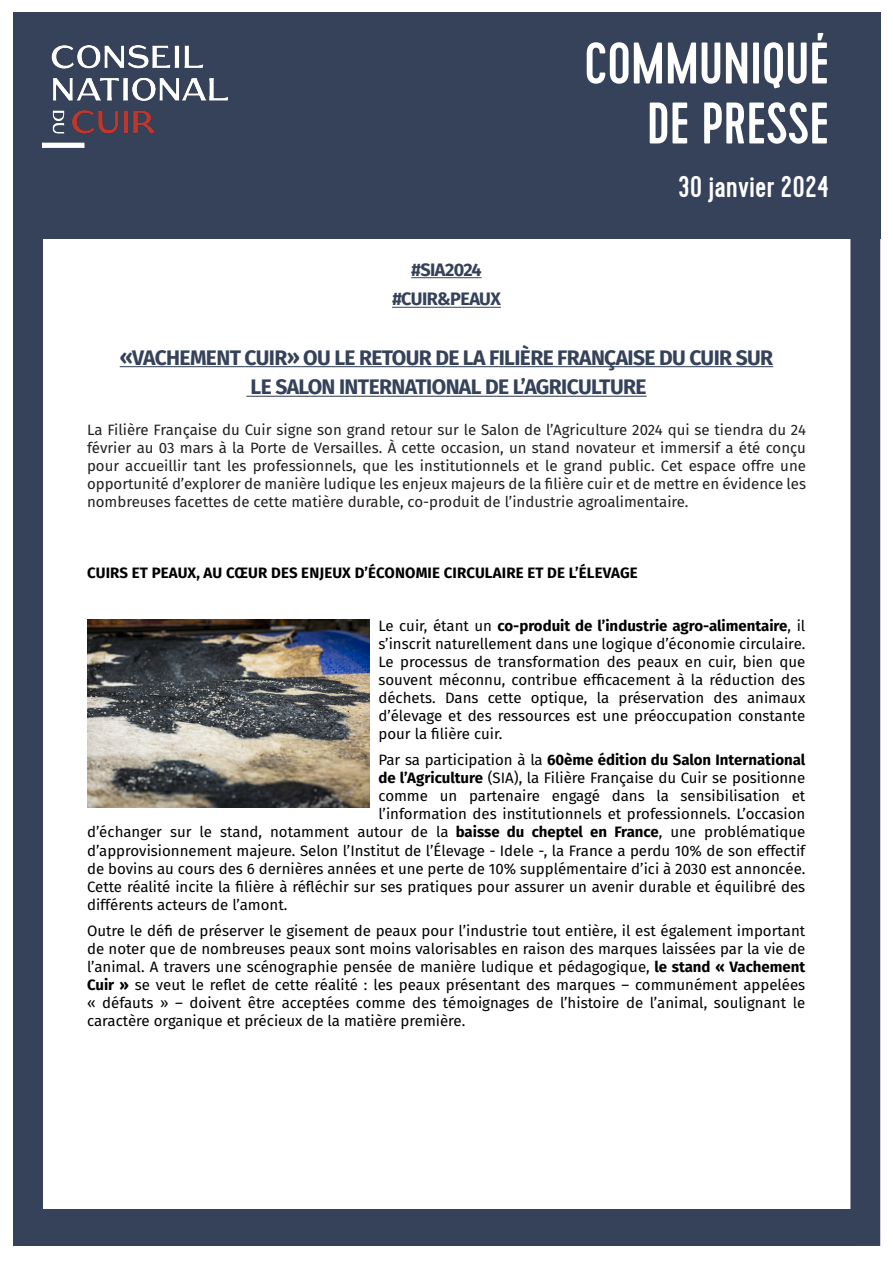
<style>
.page{position:relative;width:893px;height:1263px;background:#fff}
.page>*{position:absolute;margin:0;border:0;box-sizing:border-box;transform-origin:0 0}
.t1{font:500 58.5px "Cervo";color:#fff}
.t2{font:500 30px "Cervo";color:#fff}
.t3{font:700 21px "Fira Sans";letter-spacing:-.03em;color:#35425a}
.t4{font:700 18px "Fira Sans";letter-spacing:-.03em;color:#35425a}
.t5{font:15px/18px "Fira Sans";color:#000002;text-align:justify}
.t6{font:15px/18px "Fira Sans";color:#231f20;text-align:justify}
.t7{font:700 15px "Fira Sans";color:#000002}
.s1{font-weight:700}
.s2{font-weight:400}
</style>
<div class="page">
<div style="left:13px;top:13px;width:867px;height:226px;background:#35425a"></div>
<hr style="left:411px;top:277px;width:71px;height:1px;background:#35425a">
<hr style="left:392px;top:307px;width:109px;height:1px;background:#35425a">
<hr style="left:120px;top:366px;width:653px;height:1px;background:#35425a">
<hr style="left:246px;top:396px;width:401px;height:1px;background:#35425a">
<img style="left:43px;top:46px;width:184px;height:102px">
<div style="left:13px;top:233px;width:30px;height:1013px;background:#35425a"></div>
<div style="left:850px;top:239px;width:30px;height:1007px;background:#35425a"></div>
<div style="left:37px;top:1210px;width:822px;height:36px;background:#35425a"></div>
<img style="left:87px;top:619px;width:283px;height:189px">
<p class="t1" style="left:584px;top:29px;width:246px">COMMUNIQUÉ</p>
<p class="t1" style="left:647px;top:89px;width:184px">DE PRESSE</p>
<p class="t2" style="left:678px;top:169px;width:153px">30 janvier 2024</p>
<p class="t4" style="left:411px;top:254px;width:72px">#SIA2024</p>
<p class="t4" style="left:392px;top:284px;width:110px">#CUIR&amp;PEAUX</p>
<p class="t3" style="left:120px;top:340px;width:655px">«VACHEMENT CUIR» OU LE RETOUR DE LA FILIÈRE FRANÇAISE DU CUIR SUR</p>
<p class="t3" style="left:251px;top:369px;width:397px">LE SALON INTERNATIONAL DE L’AGRICULTURE</p>
<p class="t6" style="left:87px;top:420px;width:720px">La Filière Française du Cuir signe son grand retour sur le Salon de l’Agriculture 2024 qui se tiendra du 24 février au 03 mars à la Porte de Versailles. À cette occasion, un stand novateur et immersif a été conçu pour accueillir tant les professionnels, que les institutionnels et le grand public. Cet espace offre une opportunité d’explorer de manière ludique les enjeux majeurs de la filière cuir et de mettre en évidence les nombreuses facettes de cette matière durable, co-produit de l’industrie agroalimentaire.</p>
<p class="t7" style="left:87px;top:560px;width:552px">CUIRS ET PEAUX, AU CŒUR DES ENJEUX D’ÉCONOMIE CIRCULAIRE ET DE L’ÉLEVAGE</p>
<p class="t5" style="left:378px;top:616px;width:428px">Le cuir, étant un <span class="s1">co-produit de l’industrie agro-alimentaire</span>, il s’inscrit naturellement dans une logique d’économie circulaire.<br>Le processus de transformation des peaux en cuir, bien que souvent méconnu, contribue efficacement à la réduction des déchets. Dans cette optique, la préservation des animaux d’élevage et des ressources est une préoccupation constante pour la filière cuir.</p>
<p class="t7" style="left:378px;top:747px;width:428px"><span class="s2">Par sa participation à la</span> 60ème édition du Salon International</p>
<p class="t5" style="left:378px;top:769px;width:428px"><span class="s1">de l’Agriculture</span> (SIA), la Filière Française du Cuir se positionne</p>
<p class="t5" style="left:378px;top:787px;width:428px">comme un partenaire engagé dans la sensibilisation et</p>
<p class="t5" style="left:378px;top:805px;width:428px">l’information des institutionnels et professionnels. L’occasion</p>
<p class="t5" style="left:87px;top:823px;width:720px">d’échanger sur le stand, notamment autour de la <span class="s1">baisse du cheptel en France</span>, une problématique</p>
<p class="t5" style="left:87px;top:841px;width:720px">d’approvisionnement majeure. Selon l’Institut de l’Élevage - Idele -, la France a perdu 10% de son effectif</p>
<p class="t5" style="left:87px;top:859px;width:720px">de bovins au cours des 6 dernières années et une perte de 10% supplémentaire d’ici à 2030 est annoncée.</p>
<p class="t5" style="left:87px;top:877px;width:720px">Cette réalité incite la filière à réfléchir sur ses pratiques pour assurer un avenir durable et équilibré des</p>
<p class="t5" style="left:87px;top:895px;width:202px">différents acteurs de l’amont.</p>
<p class="t5" style="left:87px;top:921px;width:720px">Outre le défi de préserver le gisement de peaux pour l’industrie tout entière, il est également important de noter que de nombreuses peaux sont moins valorisables en raison des marques laissées par la vie de l’animal. A travers une scénographie pensée de manière ludique et pédagogique, <span class="s1">le stand « Vachement Cuir »</span> se veut le reflet de cette réalité : les peaux présentant des marques – communément appelées « défauts » – doivent être acceptées comme des témoignages de l’histoire de l’animal, soulignant le caractère organique et précieux de la matière première.</p>
</div>
